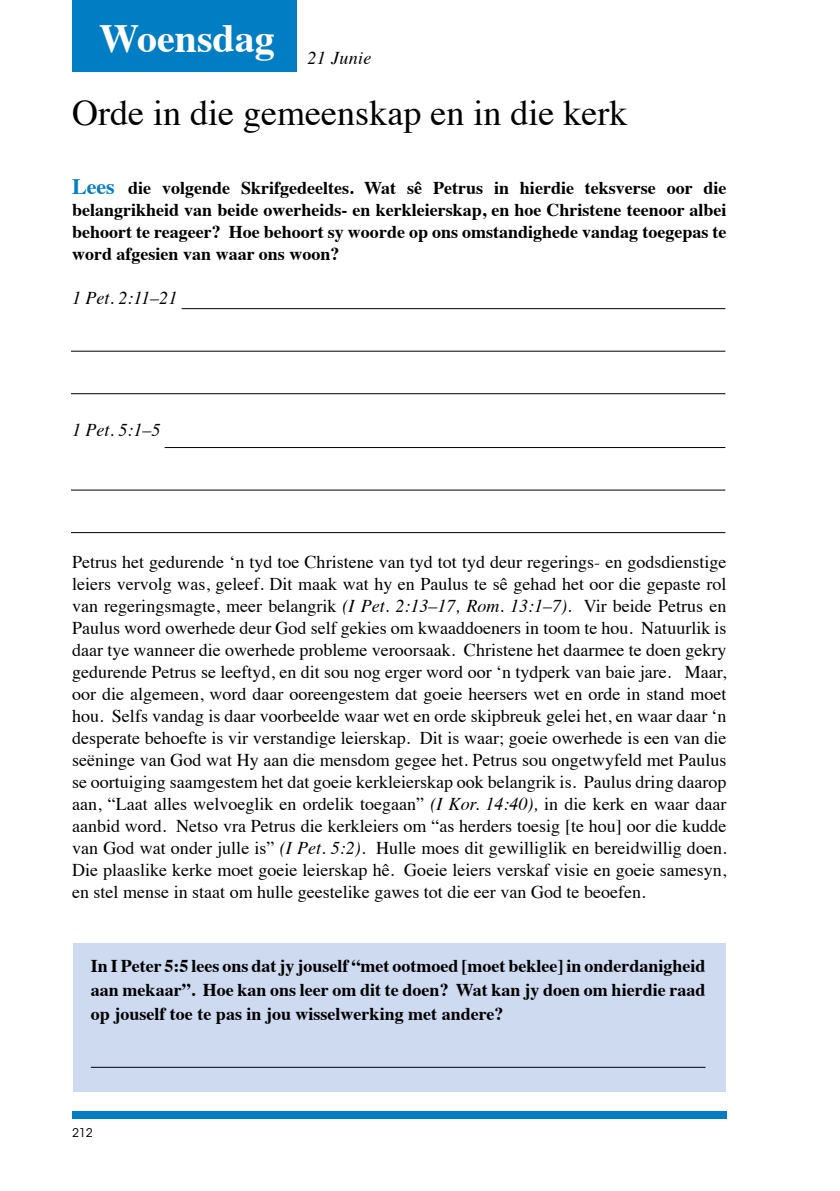
<style>
.page{position:relative;width:840px;height:1191px;background:#fff}
.page>*{position:absolute;margin:0;border:0;box-sizing:border-box;transform-origin:0 0}
.t1{font:700 40px "Times";color:#fff}
.t2{font:36px "Times";color:#000}
.t3{font:18px/22px "Times";color:#000;text-align:justify}
.t4{font:700 18px/22px "Times";color:#000;text-align:justify}
.t5{font:italic 18px "Times";color:#000}
.t6{font:12px "ITC Avant Garde Std";color:#000}
.s1{font-size:22px;color:#007dc3}
.s2{font-style:italic}
</style>
<div class="page">
<div style="left:72px;top:1111px;width:654px;height:8px;background:#007dc3"></div>
<div style="left:72px;top:0;width:225px;height:71px;background:#007dc3"></div>
<hr style="left:181px;top:308px;width:544px;height:1px;background:#000">
<hr style="left:164px;top:447px;width:561px;height:1px;background:#000">
<hr style="left:71px;top:351px;width:654px;height:1px;background:#000">
<hr style="left:71px;top:489px;width:654px;height:1px;background:#000">
<hr style="left:71px;top:393px;width:654px;height:1px;background:#000">
<hr style="left:71px;top:532px;width:654px;height:1px;background:#000">
<div style="left:73px;top:943px;width:652px;height:148px;background:#cddaf0"></div>
<hr style="left:91px;top:1066px;width:614px;height:1px;background:#000">
<h1 class="t1" style="left:99px;top:0;width:177px">Woensdag</h1>
<p class="t5" style="left:307px;top:42px;width:66px">21 Junie</p>
<h2 class="t2" style="left:72px;top:80px;width:556px">Orde in die gemeenskap en in die kerk</h2>
<p class="t4" style="left:72px;top:175px;width:655px"><span class="s1">Lees</span> die volgende Skrifgedeeltes. Wat sê Petrus in hierdie teksverse oor die belangrikheid van beide owerheids- en kerkleierskap, en hoe Christene teenoor albei behoort te reageer? Hoe behoort sy woorde op ons omstandighede vandag toegepas te word afgesien van waar ons woon?</p>
<p class="t5" style="left:72px;top:283px;width:107px">1 Pet. 2:11–21</p>
<p class="t5" style="left:72px;top:415px;width:90px">1 Pet. 5:1–5</p>
<p class="t3" style="left:72px;top:550px;width:655px">Petrus het gedurende ‘n tyd toe Christene van tyd tot tyd deur regerings- en godsdienstige leiers vervolg was, geleef. Dit maak wat hy en Paulus te sê gehad het oor die gepaste rol van regeringsmagte, meer belangrik <span class="s2">(I Pet. 2:13–17, Rom. 13:1–7).</span> Vir beide Petrus en Paulus word owerhede deur God self gekies om kwaaddoeners in toom te hou. Natuurlik is daar tye wanneer die owerhede probleme veroorsaak. Christene het daarmee te doen gekry gedurende Petrus se leeftyd, en dit sou nog erger word oor ‘n tydperk van baie jare. Maar, oor die algemeen, word daar ooreengestem dat goeie heersers wet en orde in stand moet hou. Selfs vandag is daar voorbeelde waar wet en orde skipbreuk gelei het, en waar daar ‘n desperate behoefte is vir verstandige leierskap. Dit is waar; goeie owerhede is een van die seëninge van God wat Hy aan die mensdom gegee het. Petrus sou ongetwyfeld met Paulus se oortuiging saamgestem het dat goeie kerkleierskap ook belangrik is. Paulus dring daarop aan, “Laat alles welvoeglik en ordelik toegaan” <span class="s2">(I Kor. 14:40),</span> in die kerk en waar daar aanbid word. Netso vra Petrus die kerkleiers om “as herders toesig [te hou] oor die kudde van God wat onder julle is” <span class="s2">(I Pet. 5:2).</span> Hulle moes dit gewilliglik en bereidwillig doen.<br>Die plaaslike kerke moet goeie leierskap hê. Goeie leiers verskaf visie en goeie samesyn, en stel mense in staat om hulle geestelike gawes tot die eer van God te beoefen.</p>
<p class="t4" style="left:91px;top:952px;width:615px;line-height:24px">In I Peter 5:5 lees ons dat jy jouself “met ootmoed [moet beklee] in onderdanigheid aan mekaar”. Hoe kan ons leer om dit te doen? Wat kan jy doen om hierdie raad op jouself toe te pas in jou wisselwerking met andere?</p>
<p class="t6" style="left:72px;top:1125px;width:22px">212</p>
</div>
